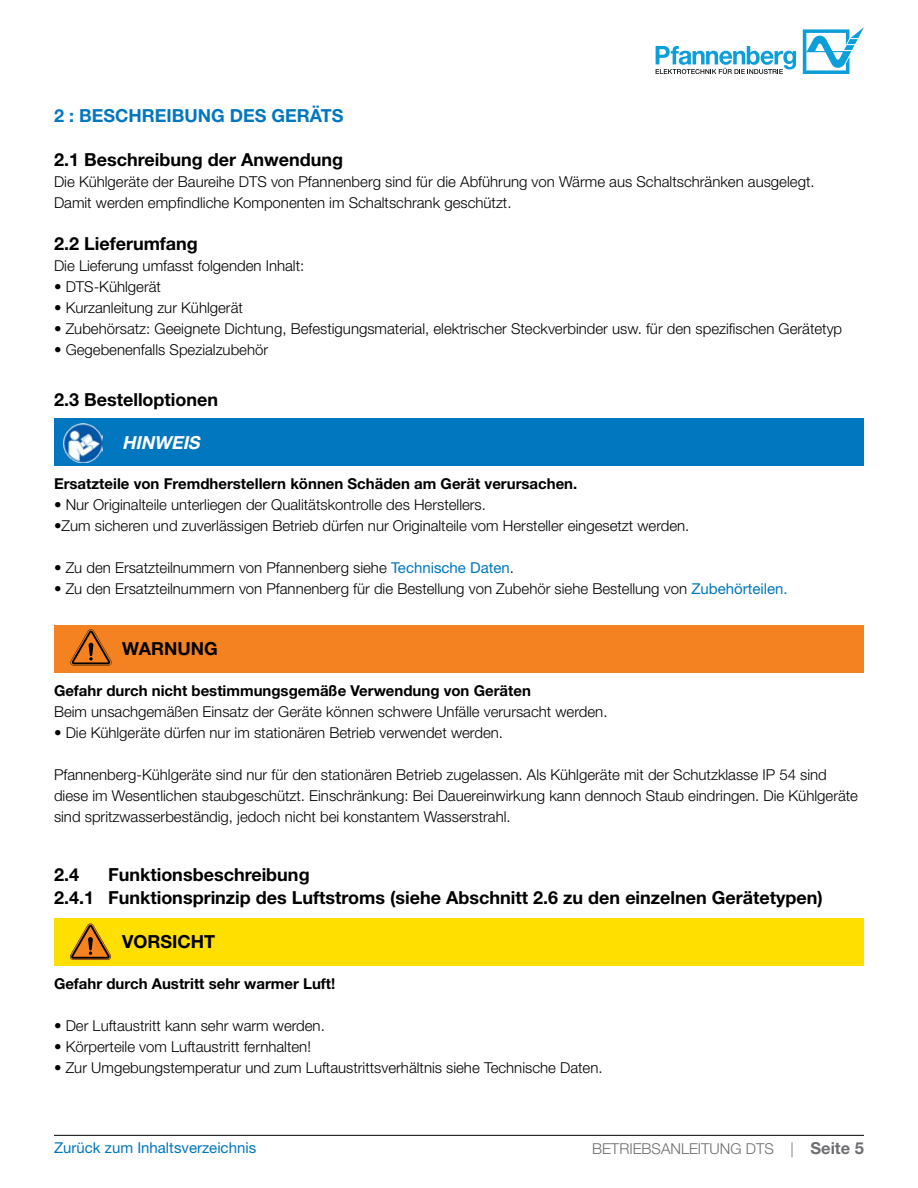
<style>
.page{position:relative;width:918px;height:1188px;background:#fff}
.page>*{position:absolute;margin:0;border:0;box-sizing:border-box;transform-origin:0 0}
.t1{font:700 18px/22.5px "Helvetica Neue LT Std";color:#000}
.t2{font:700 18px "Helvetica Neue LT Std";color:#0077be}
.t3{font:italic 700 18px "Helvetica Neue LT Std";color:#fff}
.t4{font:300 15px/21px "Helvetica Neue LT Std";color:#000}
.t5{font:700 15px "Helvetica Neue LT Std";color:#000}
.t6{font:15px "Helvetica Neue LT Std";color:#0077be}
.t7{font:300 15px "Helvetica Neue LT Std";color:#6d6e71}
.s1{font-weight:400;color:#0077be}
.s2{font-weight:700;font-size:16.5px}
</style>
<div class="page">
<hr style="left:54px;top:1135px;width:810px;height:1px;background:#000">
<svg style="left:803px;top:27px;width:61px;height:47px"></svg>
<svg style="left:656px;top:46px;width:140px;height:28px"></svg>
<div style="left:54px;top:625px;width:810px;height:47px;background:#f58220"></div>
<svg style="left:70px;top:629px;width:42px;height:37px"></svg>
<div style="left:54px;top:419px;width:810px;height:47px;background:#0077be"></div>
<img style="left:64px;top:424px;width:38px;height:39px">
<div style="left:54px;top:918px;width:810px;height:48px;background:#ffdf00"></div>
<svg style="left:70px;top:924px;width:41px;height:36px"></svg>
<p class="t2" style="left:54px;top:105px;width:291px">2 : BESCHREIBUNG DES GERÄTS</p>
<p class="t1" style="left:54px;top:148px;width:291px">2.1 Beschreibung der Anwendung</p>
<p class="t4" style="left:54px;top:170px;width:762px">Die Kühlgeräte der Baureihe DTS von Pfannenberg sind für die Abführung von Wärme aus Schaltschränken ausgelegt.<br>Damit werden empfindliche Komponenten im Schaltschrank geschützt.</p>
<p class="t1" style="left:54px;top:232px;width:145px">2.2 Lieferumfang</p>
<p class="t4" style="left:54px;top:254px;width:252px">Die Lieferung umfasst folgenden Inhalt:</p>
<p class="t4" style="left:54px;top:275px;width:108px">• DTS-Kühlgerät</p>
<p class="t4" style="left:54px;top:296px;width:190px">• Kurzanleitung zur Kühlgerät</p>
<p class="t4" style="left:54px;top:317px;width:790px">• Zubehörsatz: Geeignete Dichtung, Befestigungsmaterial, elektrischer Steckverbinder usw. für den spezifischen Gerätetyp</p>
<p class="t4" style="left:54px;top:338px;width:216px">• Gegebenenfalls Spezialzubehör</p>
<p class="t1" style="left:54px;top:388px;width:166px">2.3 Bestelloptionen</p>
<p class="t3" style="left:122px;top:431px;width:84px">HINWEIS</p>
<p class="t5" style="left:54px;top:474px;width:525px">Ersatzteile von Fremdherstellern können Schäden am Gerät verursachen.</p>
<p class="t4" style="left:54px;top:494px;width:434px">• Nur Originalteile unterliegen der Qualitätskontrolle des Herstellers.</p>
<p class="t4" style="left:54px;top:515px;width:637px">•Zum sicheren und zuverlässigen Betrieb dürfen nur Originalteile vom Hersteller eingesetzt werden.</p>
<p class="t4" style="left:54px;top:557px;width:462px">• Zu den Ersatzteilnummern von Pfannenberg siehe <span class="s1">Technische Daten</span>.</p>
<p class="t4" style="left:54px;top:578px;width:735px">• Zu den Ersatzteilnummern von Pfannenberg für die Bestellung von Zubehör siehe Bestellung von <span class="s1">Zubehörteilen.</span></p>
<p class="t1" style="left:122px;top:637px;width:97px">WARNUNG</p>
<p class="t5" style="left:54px;top:682px;width:478px">Gefahr durch nicht bestimmungsgemäße Verwendung von Geräten</p>
<p class="t4" style="left:54px;top:701px;width:555px">Beim unsachgemäßen Einsatz der Geräte können schwere Unfälle verursacht werden.</p>
<p class="t4" style="left:54px;top:722px;width:451px">• Die Kühlgeräte dürfen nur im stationären Betrieb verwendet werden.</p>
<p class="t4" style="left:54px;top:764px;width:806px">Pfannenberg-Kühlgeräte sind nur für den stationären Betrieb zugelassen. Als Kühlgeräte mit der Schutzklasse IP 54 sind diese im Wesentlichen staubgeschützt. Einschränkung: Bei Dauereinwirkung kann dennoch Staub eindringen. Die Kühlgeräte sind spritzwasserbeständig, jedoch nicht bei konstantem Wasserstrahl.</p>
<p class="t1" style="left:54px;top:863px;width:27px">2.4</p>
<p class="t1" style="left:54px;top:863px;width:770px;text-indent:54px">Funktionsbeschreibung<br>2.4.1 Funktionsprinzip des Luftstroms (siehe Abschnitt 2.6 zu den einzelnen Gerätetypen)</p>
<p class="t1" style="left:122px;top:930px;width:95px">VORSICHT</p>
<p class="t5" style="left:54px;top:974px;width:283px">Gefahr durch Austritt sehr warmer Luft!</p>
<p class="t4" style="left:54px;top:1015px;width:272px">• Der Luftaustritt kann sehr warm werden.</p>
<p class="t4" style="left:54px;top:1036px;width:258px">• Körperteile vom Luftaustritt fernhalten!</p>
<p class="t4" style="left:54px;top:1057px;width:550px">• Zur Umgebungstemperatur und zum Luftaustrittsverhältnis siehe Technische Daten.</p>
<p class="t6" style="left:54px;top:1139px;width:204px">Zurück zum Inhaltsverzeichnis</p>
<p class="t7" style="left:592px;top:1140px;width:273px">BETRIEBSANLEITUNG DTS | <span class="s2">Seite 5</span></p>
</div>
